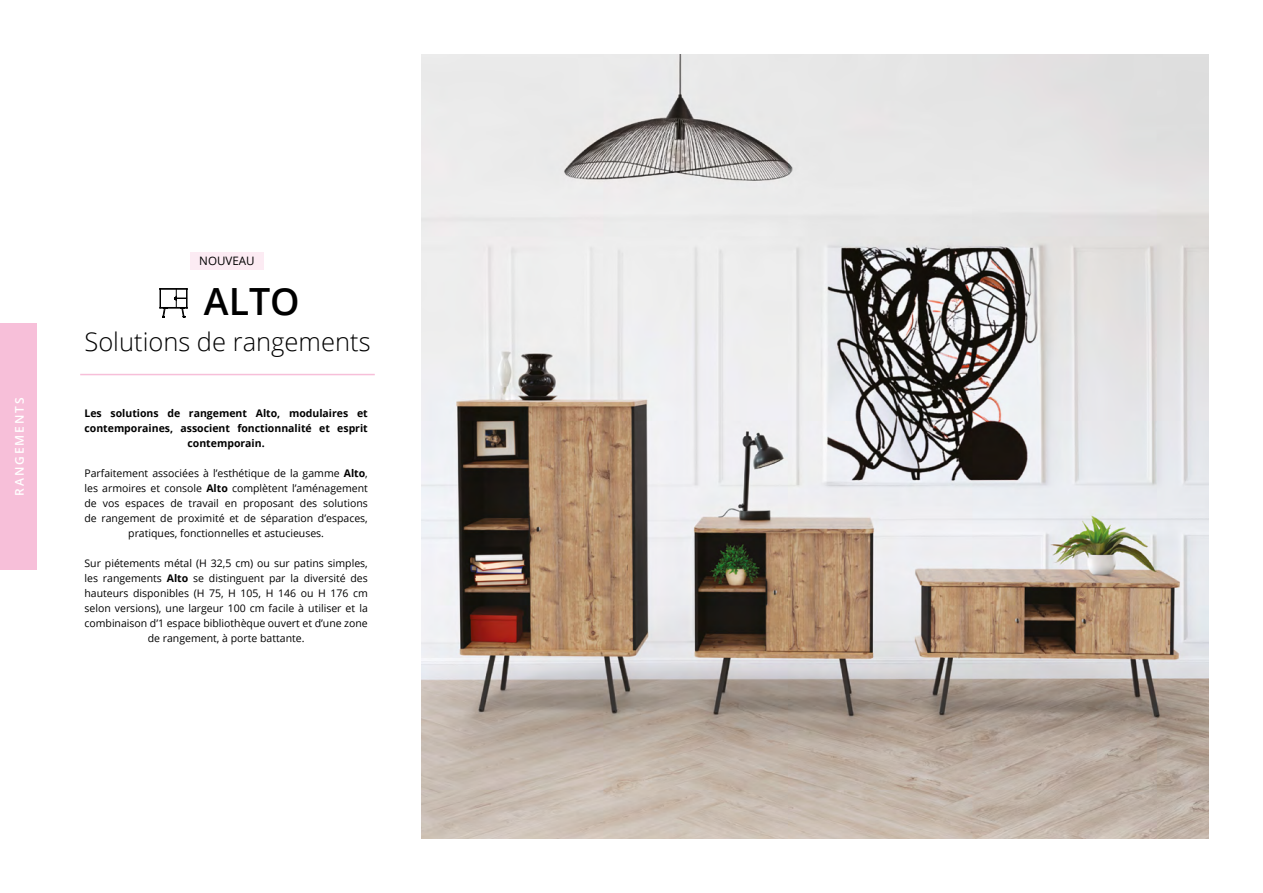
<style>
.page{position:relative;width:1263px;height:893px;background:#fff}
.page>*{position:absolute;margin:0;border:0;box-sizing:border-box;transform-origin:0 0}
.Titre_Gamme_Page_Intro{font:600 37.5px "Open Sans";color:#000}
.Titre_Gamme_Page_Intro-2{font:300 25.5px "Open Sans";color:#000}
.t1{font:600 12px "Open Sans";letter-spacing:.16em;color:#fff}
.Titre_Gamme_Gros{font:11.55px "Open Sans";color:#000}
.Descriptif_Gamme_Page_Intro{font:10.5px/15px "Open Sans";color:#000;text-align:center}
.Descriptif_Gamme_Page_Intro-2{font:700 10.5px/15px "Open Sans";color:#000;text-align:center}
.s1{font-weight:700}
</style>
<div class="page">
<div style="left:0;top:323px;width:36px;height:247px;background:#f7bfd9"></div>
<hr style="left:80px;top:374px;width:295px;height:1px;background:#f7bfd9">
<svg style="left:160px;top:288px;width:28px;height:30px"></svg>
<div style="left:190px;top:252px;width:74px;height:18px;background:#fcebf3"></div>
<img style="left:421px;top:54px;width:788px;height:785px">
<p class="Titre_Gamme_Gros" style="left:199px;top:253px;width:57px">NOUVEAU</p>
<p class="Titre_Gamme_Page_Intro" style="left:204px;top:276px;width:97px">ALTO</p>
<p class="Titre_Gamme_Page_Intro-2" style="left:84px;top:324px;width:288px">Solutions de rangements</p>
<p class="t1" style="left:11px;top:496px;width:100px;rotate:-90deg">RANGEMENTS</p>
<p class="Descriptif_Gamme_Page_Intro-2" style="left:84px;top:405px;width:285px">Les solutions de rangement Alto, modulaires et contemporaines, associent fonctionnalité et esprit contemporain.</p>
<p class="Descriptif_Gamme_Page_Intro" style="left:84px;top:465px;width:285px">Parfaitement associées à l’esthétique de la gamme <span class="s1">Alto</span>, les armoires et console <span class="s1">Alto</span> complètent l’aménagement de vos espaces de travail en proposant des solutions de rangement de proximité et de séparation d’espaces, pratiques, fonctionnelles et astucieuses.</p>
<p class="Descriptif_Gamme_Page_Intro" style="left:84px;top:555px;width:285px">Sur piétements métal (H 32,5 cm) ou sur patins simples, les rangements <span class="s1">Alto</span> se distinguent par la diversité des hauteurs disponibles (H 75, H 105, H 146 ou H 176 cm selon versions), une largeur 100 cm facile à utiliser et la combinaison d’1 espace bibliothèque ouvert et d’une zone de rangement, à porte battante.</p>
</div>
